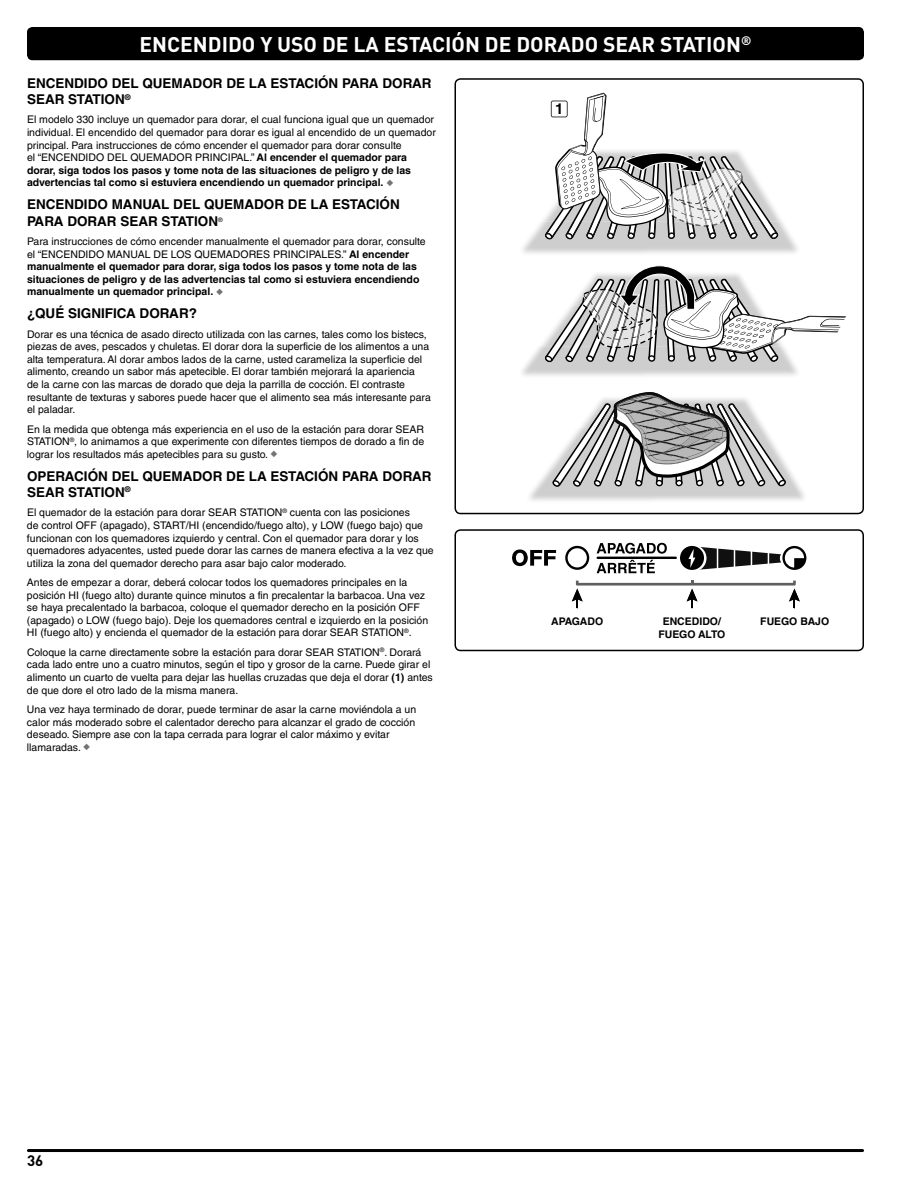
<style>
.page{position:relative;width:918px;height:1188px;background:#fff}
.page>*{position:absolute;margin:0;border:0;box-sizing:border-box;transform-origin:0 0}
.t1{font:21px "DI Nkerned";color:#fff}
.t2{font:15px "DI Nkerned";color:#000}
.t3{font:700 15px "Helvetica LT Std";color:#000}
.t4{font:700 13.5px/16.2px "Helvetica LT Std";color:#000}
.t5{font:10.5px/12.6px "Helvetica LT Std";color:#000}
.t6{font:700 10.5px/12.6px "Helvetica LT Std";color:#000;text-align:center}
.s1{font-weight:700}
.s2{color:#737373}
.s3{font-weight:400}
</style>
<div class="page">
<div style="left:27px;top:27px;width:837px;height:33px;background:#000;border-radius:5px"></div>
<hr style="left:27px;top:1149px;width:837px;height:3px;background:#000;border-radius:2px">
<svg style="left:454px;top:529px;width:410px;height:122px"></svg>
<svg style="left:454px;top:78px;width:410px;height:436px"></svg>
<svg style="left:565px;top:546px;width:24px;height:24px"></svg>
<hr style="left:597px;top:557px;width:80px;height:2px;background:#000">
<svg style="left:512px;top:549px;width:44px;height:17px"></svg>
<svg style="left:597px;top:560px;width:58px;height:13px"></svg>
<svg style="left:597px;top:543px;width:70px;height:11px"></svg>
<svg style="left:679px;top:545px;width:28px;height:27px"></svg>
<div style="left:680px;top:546px;width:24px;height:24px;background:#000;border-radius:50%"></div>
<svg style="left:688px;top:546px;width:118px;height:24px"></svg>
<svg style="left:572px;top:580px;width:228px;height:28px"></svg>
<h1 class="t1" style="left:140px;top:31px;width:613px">ENCENDIDO Y USO DE LA ESTACIÓN DE DORADO SEAR STATION<sup>®</sup></h1>
<p class="t4" style="left:27px;top:75px;width:406px">ENCENDIDO DEL QUEMADOR DE LA ESTACIÓN PARA DORAR<br>SEAR STATION<sup>®</sup></p>
<p class="t5" style="left:27px;top:113px;width:410px">El modelo 330 incluye un quemador para dorar, el cual funciona igual que un quemador individual . El encendido del quemador para dorar es igual al encendido de un quemador principal . Para instrucciones de cómo encender el quemador para dorar consulte<br>el “ENCENDIDO DEL QUEMADOR PRINCIPAL .” <span class="s1">Al encender el quemador para dorar, siga todos los pasos y tome nota de las situaciones de peligro y de las advertencias tal como si estuviera encendiendo un quemador principal.</span> <span class="s2">◆</span></p>
<p class="t4" style="left:27px;top:196px;width:374px">ENCENDIDO MANUAL DEL QUEMADOR DE LA ESTACIÓN<br>PARA DORAR SEAR STATION<sup>®</sup></p>
<p class="t6" style="left:27px;top:235px;width:400px;text-align:left"><span class="s3">Para instrucciones de cómo encender manualmente el quemador para dorar, consulte el “ENCENDIDO MANUAL DE LOS QUEMADORES PRINCIPALES .”</span> Al encender manualmente el quemador para dorar, siga todos los pasos y tome nota de las situaciones de peligro y de las advertencias tal como si estuviera encendiendo manualmente un quemador principal. <span class="s2">◆</span></p>
<p class="t4" style="left:27px;top:305px;width:172px">¿QUÉ SIGNIFICA DORAR?</p>
<p class="t5" style="left:27px;top:328px;width:405px">Dorar es una técnica de asado directo utilizada con las carnes, tales como los bistecs, piezas de aves, pescados y chuletas . El dorar dora la superficie de los alimentos a una alta temperatura . Al dorar ambos lados de la carne, usted carameliza la superficie del alimento, creando un sabor más apetecible . El dorar también mejorará la apariencia<br>de la carne con las marcas de dorado que deja la parrilla de cocción . El contraste resultante de texturas y sabores puede hacer que el alimento sea más interesante para el paladar .</p>
<p class="t5" style="left:27px;top:423px;width:399px;text-align:justify">En la medida que obtenga más experiencia en el uso de la estación para dorar SEAR STATION<sup>®</sup>, lo animamos a que experimente con diferentes tiempos de dorado a fin de lograr los resultados más apetecibles para su gusto . <span class="s2">◆</span></p>
<p class="t4" style="left:27px;top:468px;width:406px">OPERACIÓN DEL QUEMADOR DE LA ESTACIÓN PARA DORAR<br>SEAR STATION<sup>®</sup></p>
<p class="t5" style="left:27px;top:506px;width:408px">El quemador de la estación para dorar SEAR STATION<sup>®</sup> cuenta con las posiciones<br>de control OFF (apagado), START/HI (encendido/fuego alto), y LOW (fuego bajo) que funcionan con los quemadores izquierdo y central . Con el quemador para dorar y los quemadores adyacentes, usted puede dorar las carnes de manera efectiva a la vez que utiliza la zona del quemador derecho para asar bajo calor moderado .</p>
<p class="t5" style="left:27px;top:576px;width:403px">Antes de empezar a dorar, deberá colocar todos los quemadores principales en la posición HI (fuego alto) durante quince minutos a fin precalentar la barbacoa . Una vez se haya precalentado la barbacoa, coloque el quemador derecho en la posición OFF (apagado) o LOW (fuego bajo) . Deje los quemadores central e izquierdo en la posición HI (fuego alto) y encienda el quemador de la estación para dorar SEAR STATION<sup>®</sup> .</p>
<p class="t5" style="left:27px;top:646px;width:407px">Coloque la carne directamente sobre la estación para dorar SEAR STATION<sup>®</sup> . Dorará cada lado entre uno a cuatro minutos, según el tipo y grosor de la carne . Puede girar el alimento un cuarto de vuelta para dejar las huellas cruzadas que deja el dorar <span class="s1">(1)</span> antes de que dore el otro lado de la misma manera .</p>
<p class="t5" style="left:27px;top:703px;width:391px">Una vez haya terminado de dorar, puede terminar de asar la carne moviéndola a un calor más moderado sobre el calentador derecho para alcanzar el grado de cocción deseado . Siempre ase con la tapa cerrada para lograr el calor máximo y evitar llamaradas . <span class="s2">◆</span></p>
<h2 class="t3" style="left:555px;top:100px;width:10px">1</h2>
<p class="t6" style="left:551px;top:615px;width:53px">APAGADO</p>
<p class="t6" style="left:658px;top:615px;width:68px">ENCEDIDO/<br>FUEGO ALTO</p>
<p class="t6" style="left:760px;top:615px;width:70px">FUEGO BAJO</p>
<h2 class="t2" style="left:27px;top:1151px;width:18px">36</h2>
</div>
